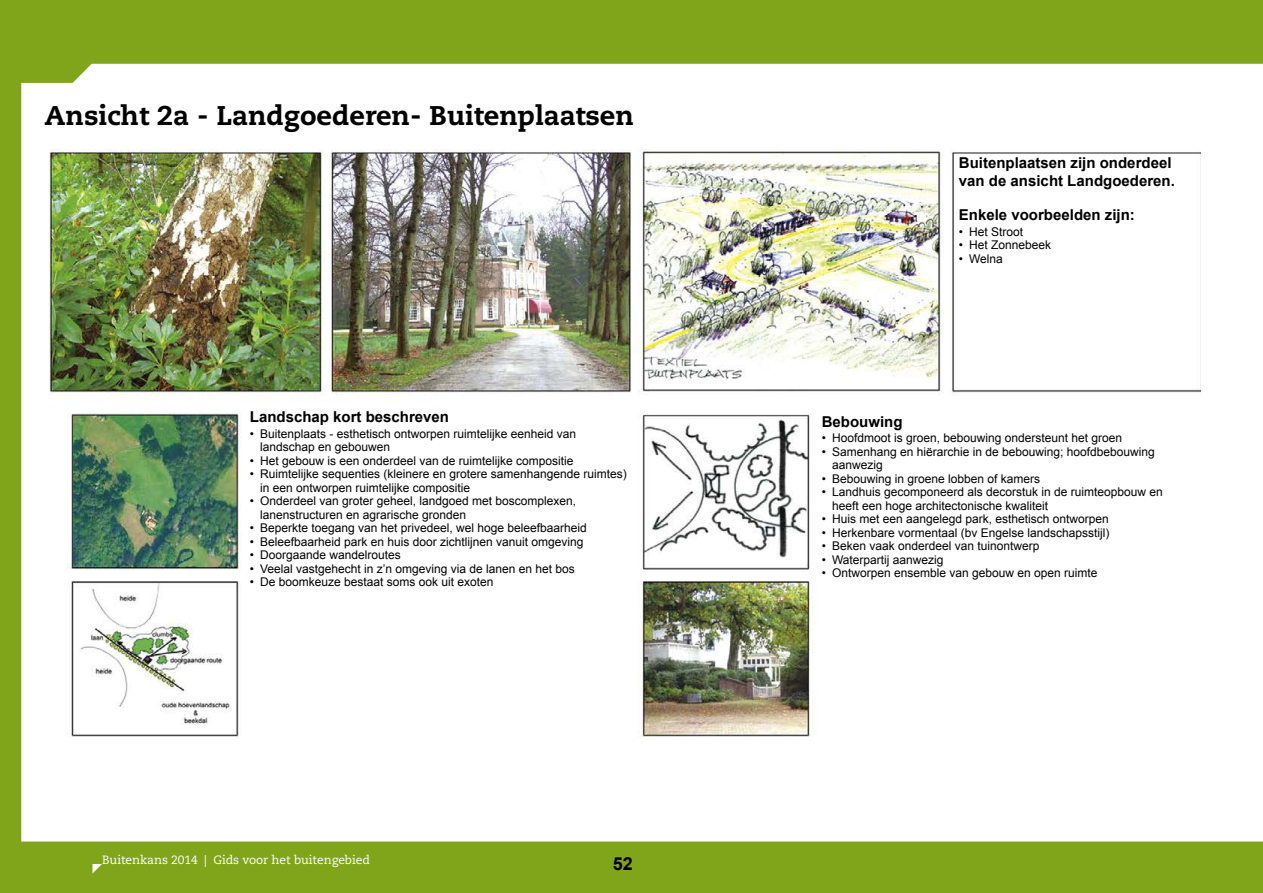
<style>
.page{position:relative;width:1263px;height:893px;background:#fff}
.page>*{position:absolute;margin:0;border:0;box-sizing:border-box;transform-origin:0 0}
.kop-breed{font:800 27px "Caecilia LT Std";color:#000}
.t1{font:700 18px "Arial";color:#000}
.klein-tussen_kopje{font:700 15px/18px "Arial";color:#000}
.ansichten{font:12px "Arial";color:#000}
.t2{font:12px "Caecilia LT Std";letter-spacing:-.005em;color:#fff}
</style>
<div class="page">
<div style="left:0;top:1px;width:1263px;height:892px;background:#80a51b"></div>
<div style="left:21px;top:64px;width:1242px;height:777px;background:#fff"></div>
<hr style="left:1262px;top:65px;width:1px;height:776px;background:#fff">
<img style="left:50px;top:139px;width:1150px;height:603px">
<svg style="left:92px;top:864px;width:10px;height:9px"></svg>
<p class="kop-breed" style="left:45px;top:99px;width:591px">Ansicht 2a - Landgoederen- Buitenplaatsen</p>
<p class="klein-tussen_kopje" style="left:250px;top:408px;width:201px">Landschap kort beschreven</p>
<p class="ansichten" style="left:250px;top:426px;width:328px">• Buitenplaats - esthetisch ontworpen ruimtelijke eenheid van</p>
<p class="ansichten" style="left:260px;top:439px;width:132px">landschap en gebouwen</p>
<p class="ansichten" style="left:250px;top:453px;width:325px">• Het gebouw is een onderdeel van de ruimtelijke compositie</p>
<p class="ansichten" style="left:250px;top:466px;width:379px">• Ruimtelijke sequenties (kleinere en grotere samenhangende ruimtes)</p>
<p class="ansichten" style="left:260px;top:480px;width:212px">in een ontworpen ruimtelijke compositie</p>
<p class="ansichten" style="left:250px;top:493px;width:328px">• Onderdeel van groter geheel, landgoed met boscomplexen,</p>
<p class="ansichten" style="left:260px;top:507px;width:208px">lanenstructuren en agrarische gronden</p>
<p class="ansichten" style="left:250px;top:520px;width:339px">• Beperkte toegang van het privedeel, wel hoge beleefbaarheid</p>
<p class="ansichten" style="left:250px;top:534px;width:335px">• Beleefbaarheid park en huis door zichtlijnen vanuit omgeving</p>
<p class="ansichten" style="left:250px;top:547px;width:152px">• Doorgaande wandelroutes</p>
<p class="ansichten" style="left:250px;top:561px;width:327px">• Veelal vastgehecht in z’n omgeving via de lanen en het bos</p>
<p class="ansichten" style="left:250px;top:574px;width:245px">• De boomkeuze bestaat soms ook uit exoten</p>
<p class="t2" style="left:102px;top:853px;width:269px">Buitenkans 2014 | Gids voor het buitengebied</p>
<h2 class="t1" style="left:613px;top:851px;width:22px">52</h2>
<p class="klein-tussen_kopje" style="left:959px;top:154px;width:217px">Buitenplaatsen zijn onderdeel van de ansicht Landgoederen.</p>
<p class="klein-tussen_kopje" style="left:959px;top:206px;width:177px">Enkele voorbeelden zijn:</p>
<p class="ansichten" style="left:959px;top:223px;width:66px">• Het Stroot</p>
<p class="ansichten" style="left:959px;top:237px;width:94px">• Het Zonnebeek</p>
<p class="ansichten" style="left:959px;top:250px;width:45px">• Welna</p>
<p class="klein-tussen_kopje" style="left:822px;top:413px;width:82px">Bebouwing</p>
<p class="ansichten" style="left:822px;top:430px;width:302px">• Hoofdmoot is groen, bebouwing ondersteunt het groen</p>
<p class="ansichten" style="left:822px;top:444px;width:335px">• Samenhang en hiërarchie in de bebouwing; hoofdbebouwing</p>
<p class="ansichten" style="left:832px;top:457px;width:52px">aanwezig</p>
<p class="ansichten" style="left:822px;top:471px;width:220px">• Bebouwing in groene lobben of kamers</p>
<p class="ansichten" style="left:822px;top:484px;width:343px">• Landhuis gecomponeerd als decorstuk in de ruimteopbouw en</p>
<p class="ansichten" style="left:832px;top:498px;width:218px">heeft een hoge architectonische kwaliteit</p>
<p class="ansichten" style="left:822px;top:511px;width:289px">• Huis met een aangelegd park, esthetisch ontworpen</p>
<p class="ansichten" style="left:822px;top:525px;width:289px">• Herkenbare vormentaal (bv Engelse landschapsstijl)</p>
<p class="ansichten" style="left:822px;top:538px;width:219px">• Beken vaak onderdeel van tuinontwerp</p>
<p class="ansichten" style="left:822px;top:552px;width:123px">• Waterpartij aanwezig</p>
<p class="ansichten" style="left:822px;top:565px;width:277px">• Ontworpen ensemble van gebouw en open ruimte</p>
</div>
